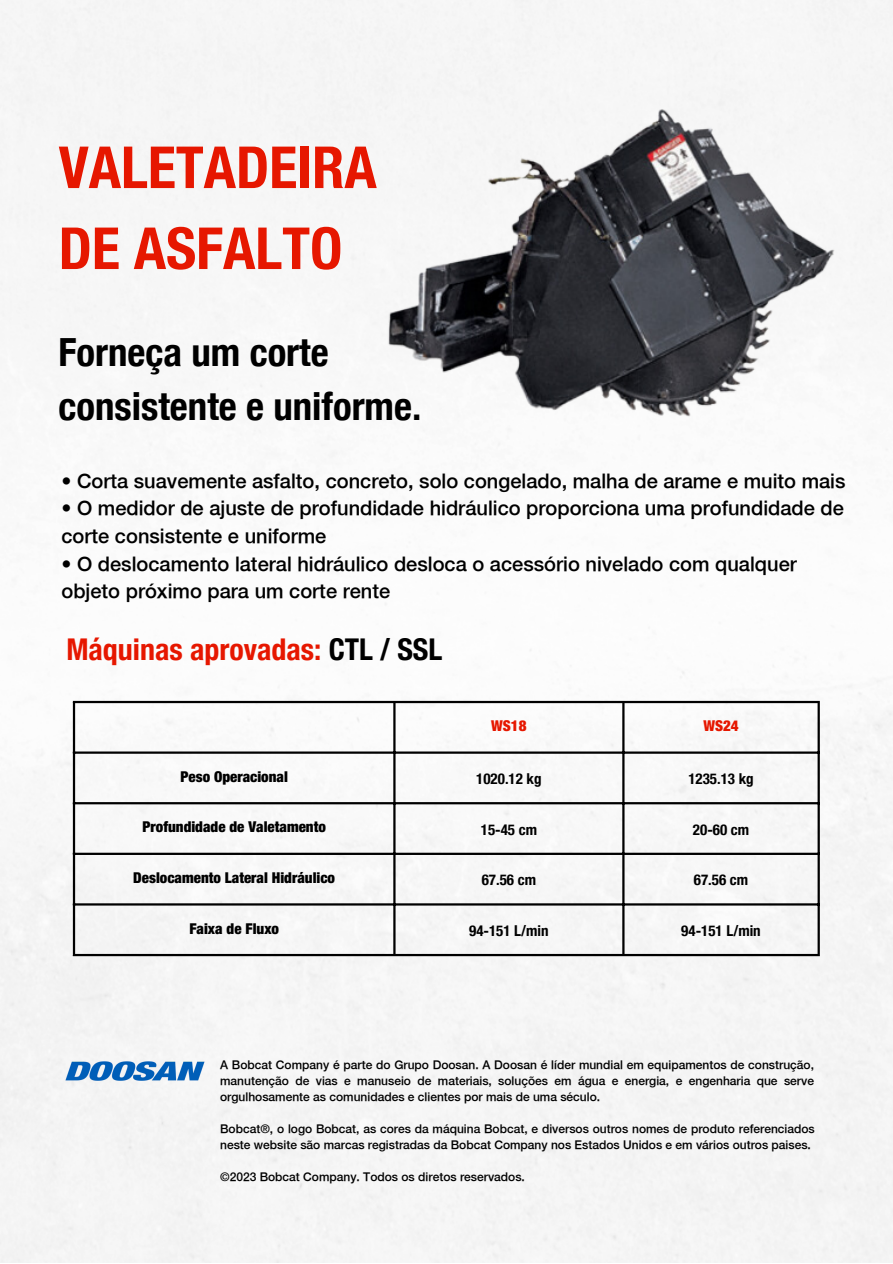
<style>
.page{position:relative;width:893px;height:1264px;background:#fff}
.page>*{position:absolute;margin:0;border:0;box-sizing:border-box;transform-origin:0 0}
.t1{font:700 condensed 58.05px/81px "Helvetica Neue";color:#e61700}
.t2{font:700 condensed 38.85px/53.7px "Helvetica Neue";color:#000}
.t3{font:700 condensed 30px "Helvetica Neue";color:#e61700}
.t4{font:500 20.1px/27.6px "Helvetica Neue";color:#000}
.t5{font:900 condensed 15px "Helvetica Neue";color:#000}
.t6{font:700 condensed 15px "Helvetica Neue";color:#000}
.t7{font:900 condensed 15px "Helvetica Neue";color:#e61700}
.t8{font:500 12px/16px "Helvetica Neue";color:#000;text-align:justify}
.s1{color:#000}
</style>
<div class="page">
<img style="left:0;top:0;width:892px;height:1262px">
<img style="left:61px;top:1057px;width:148px;height:27px">
<hr style="left:73px;top:703px;width:2px;height:250px;background:#000">
<hr style="left:393px;top:703px;width:2px;height:250px;background:#000">
<hr style="left:622px;top:703px;width:2px;height:250px;background:#000">
<hr style="left:817px;top:703px;width:2px;height:250px;background:#000">
<hr style="left:73px;top:701px;width:746px;height:2px;background:#000">
<hr style="left:73px;top:751px;width:746px;height:2px;background:#000">
<hr style="left:73px;top:802px;width:746px;height:2px;background:#000">
<hr style="left:73px;top:852px;width:746px;height:3px;background:#000">
<hr style="left:73px;top:903px;width:746px;height:2px;background:#000">
<hr style="left:73px;top:953px;width:746px;height:3px;background:#000">
<img style="left:362px;top:76px;width:480px;height:347px">
<p class="t1" style="left:59px;top:126px;width:319px">VALETADEIRA<br>DE ASFALTO</p>
<p class="t2" style="left:59px;top:324px;width:364px">Forneça um corte consistente e uniforme.</p>
<p class="t4" style="left:61px;top:466px;width:785px">• Corta suavemente asfalto, concreto, solo congelado, malha de arame e muito mais</p>
<p class="t4" style="left:61px;top:494px;width:784px">• O medidor de ajuste de profundidade hidráulico proporciona uma profundidade de corte consistente e uniforme</p>
<p class="t4" style="left:61px;top:549px;width:737px">• O deslocamento lateral hidráulico desloca o acessório nivelado com qualquer objeto próximo para um corte rente</p>
<p class="t3" style="left:66px;top:631px;width:377px">Máquinas aprovadas: <span class="s1">CTL / SSL</span></p>
<p class="t7" style="left:491px;top:720px;width:37px">WS18</p>
<p class="t7" style="left:703px;top:720px;width:37px">WS24</p>
<p class="t5" style="left:180px;top:771px;width:109px">Peso Operacional</p>
<p class="t6" style="left:476px;top:769px;width:67px">1020.12 kg</p>
<p class="t6" style="left:688px;top:769px;width:67px">1235.13 kg</p>
<p class="t5" style="left:142px;top:821px;width:185px">Profundidade de Valetamento</p>
<p class="t6" style="left:481px;top:820px;width:58px">15-45 cm</p>
<p class="t6" style="left:693px;top:820px;width:58px">20-60 cm</p>
<p class="t5" style="left:133px;top:872px;width:203px">Deslocamento Lateral Hidráulico</p>
<p class="t6" style="left:481px;top:870px;width:56px">67.56 cm</p>
<p class="t6" style="left:693px;top:870px;width:56px">67.56 cm</p>
<p class="t5" style="left:189px;top:923px;width:91px">Faixa de Fluxo</p>
<p class="t6" style="left:469px;top:921px;width:81px">94-151 L/min</p>
<p class="t6" style="left:681px;top:921px;width:81px">94-151 L/min</p>
<p class="t8" style="left:220px;top:1056px;width:595px">A Bobcat Company é parte do Grupo Doosan. A Doosan é líder mundial em equipamentos de construção, manutenção de vias e manuseio de materiais, soluções em água e energia, e engenharia que serve orgulhosamente as comunidades e clientes por mais de uma século.</p>
<p class="t8" style="left:220px;top:1120px;width:596px">Bobcat®️, o logo Bobcat, as cores da máquina Bobcat, e diversos outros nomes de produto referenciados neste website são marcas registradas da Bobcat Company nos Estados Unidos e em vários outros paises.</p>
<p class="t8" style="left:220px;top:1168px;width:306px">©2023 Bobcat Company. Todos os diretos reservados.</p>
</div>
